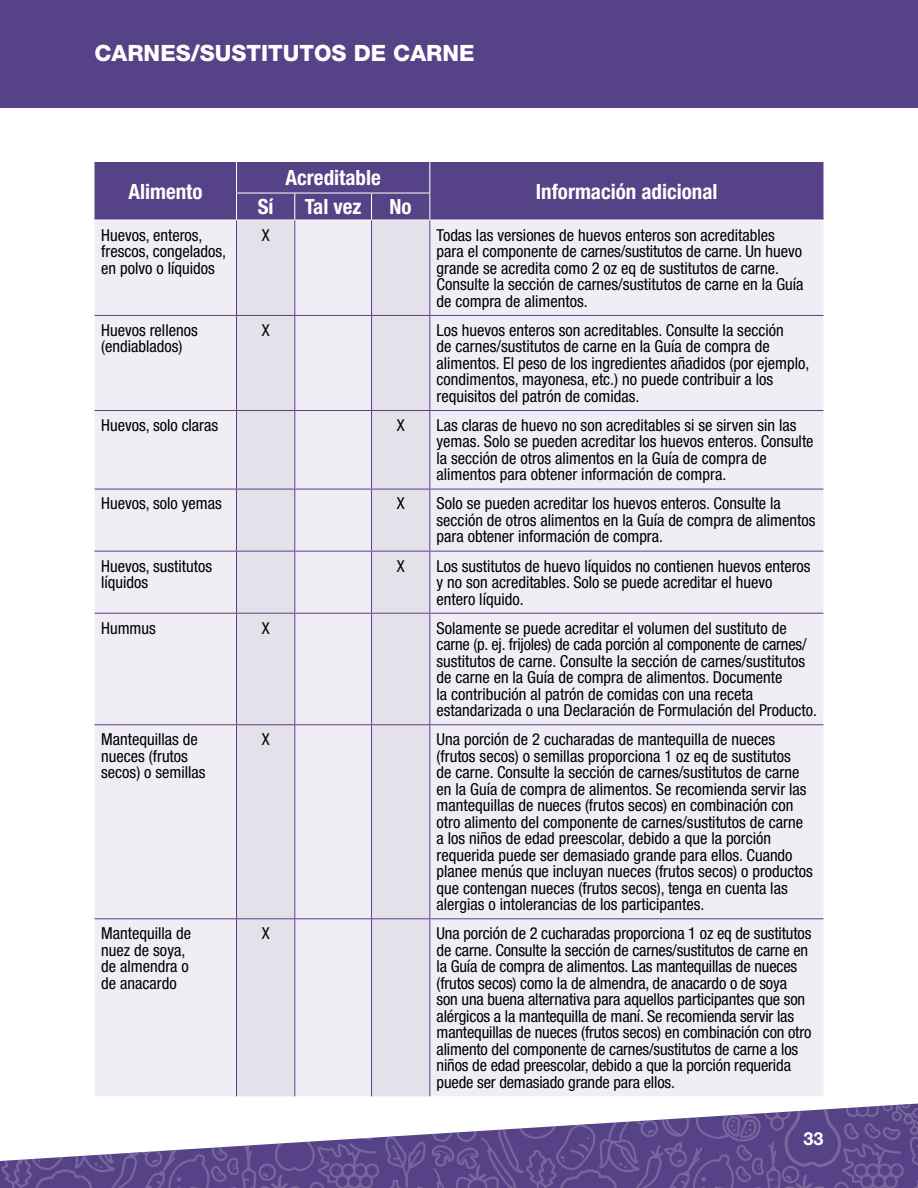
<style>
.page{position:relative;width:918px;height:1188px;background:#fff}
.page>*{position:absolute;margin:0;border:0;box-sizing:border-box;transform-origin:0 0}
.t1{font:800 22.5px "Helvetica Neue LT Pro";color:#fff}
.t2{font:700 condensed 21px "Helvetica Neue LT Pro";color:#fff}
.t3{font:700 18px "Helvetica Neue LT Pro";color:#fff}
.t4{font:condensed 16.5px/16.5px "Helvetica Neue LT Pro";color:#000}
</style>
<div class="page">
<div style="left:0;top:0;width:918px;height:108px;background:#564286"></div>
<div style="left:94px;top:221px;width:730px;height:875px;background:#f0eef4"></div>
<svg style="left:237px;top:221px;width:192px;height:875px;background:#e8e5ee"></svg>
<div style="left:94px;top:162px;width:730px;height:58px;background:#564286"></div>
<hr style="left:236px;top:220px;width:1px;height:95px;background:#564286">
<hr style="left:294px;top:220px;width:1px;height:95px;background:#564286">
<hr style="left:371px;top:220px;width:1px;height:95px;background:#564286">
<hr style="left:429px;top:220px;width:1px;height:95px;background:#564286">
<hr style="left:236px;top:316px;width:1px;height:94px;background:#564286">
<hr style="left:294px;top:316px;width:1px;height:94px;background:#564286">
<hr style="left:371px;top:316px;width:1px;height:94px;background:#564286">
<hr style="left:429px;top:316px;width:1px;height:94px;background:#564286">
<hr style="left:236px;top:411px;width:1px;height:78px;background:#564286">
<hr style="left:294px;top:411px;width:1px;height:78px;background:#564286">
<hr style="left:371px;top:411px;width:1px;height:78px;background:#564286">
<hr style="left:429px;top:411px;width:1px;height:78px;background:#564286">
<hr style="left:236px;top:489px;width:1px;height:62px;background:#564286">
<hr style="left:294px;top:489px;width:1px;height:62px;background:#564286">
<hr style="left:371px;top:489px;width:1px;height:62px;background:#564286">
<hr style="left:429px;top:489px;width:1px;height:62px;background:#564286">
<hr style="left:236px;top:552px;width:1px;height:61px;background:#564286">
<hr style="left:294px;top:552px;width:1px;height:61px;background:#564286">
<hr style="left:371px;top:552px;width:1px;height:61px;background:#564286">
<hr style="left:429px;top:552px;width:1px;height:61px;background:#564286">
<hr style="left:236px;top:614px;width:1px;height:110px;background:#564286">
<hr style="left:294px;top:614px;width:1px;height:110px;background:#564286">
<hr style="left:371px;top:614px;width:1px;height:110px;background:#564286">
<hr style="left:429px;top:614px;width:1px;height:110px;background:#564286">
<hr style="left:236px;top:725px;width:1px;height:193px;background:#564286">
<hr style="left:294px;top:725px;width:1px;height:193px;background:#564286">
<hr style="left:371px;top:725px;width:1px;height:193px;background:#564286">
<hr style="left:429px;top:725px;width:1px;height:193px;background:#564286">
<hr style="left:236px;top:919px;width:1px;height:177px;background:#564286">
<hr style="left:294px;top:919px;width:1px;height:177px;background:#564286">
<hr style="left:371px;top:919px;width:1px;height:177px;background:#564286">
<hr style="left:429px;top:919px;width:1px;height:177px;background:#564286">
<hr style="left:94px;top:410px;width:143px;height:1px;background:#564286">
<hr style="left:237px;top:410px;width:58px;height:1px;background:#564286">
<hr style="left:295px;top:410px;width:77px;height:1px;background:#564286">
<hr style="left:372px;top:410px;width:58px;height:1px;background:#564286">
<hr style="left:430px;top:410px;width:394px;height:1px;background:#564286">
<hr style="left:94px;top:489px;width:143px;height:1px;background:#564286">
<hr style="left:237px;top:489px;width:58px;height:1px;background:#564286">
<hr style="left:295px;top:489px;width:77px;height:1px;background:#564286">
<hr style="left:372px;top:489px;width:58px;height:1px;background:#564286">
<hr style="left:430px;top:489px;width:394px;height:1px;background:#564286">
<hr style="left:94px;top:551px;width:143px;height:1px;background:#564286">
<hr style="left:237px;top:551px;width:58px;height:1px;background:#564286">
<hr style="left:295px;top:551px;width:77px;height:1px;background:#564286">
<hr style="left:372px;top:551px;width:58px;height:1px;background:#564286">
<hr style="left:430px;top:551px;width:394px;height:1px;background:#564286">
<hr style="left:94px;top:613px;width:143px;height:1px;background:#564286">
<hr style="left:237px;top:613px;width:58px;height:1px;background:#564286">
<hr style="left:295px;top:613px;width:77px;height:1px;background:#564286">
<hr style="left:372px;top:613px;width:58px;height:1px;background:#564286">
<hr style="left:430px;top:613px;width:394px;height:1px;background:#564286">
<hr style="left:94px;top:724px;width:143px;height:1px;background:#564286">
<hr style="left:237px;top:724px;width:58px;height:1px;background:#564286">
<hr style="left:295px;top:724px;width:77px;height:1px;background:#564286">
<hr style="left:372px;top:724px;width:58px;height:1px;background:#564286">
<hr style="left:430px;top:724px;width:394px;height:1px;background:#564286">
<hr style="left:94px;top:918px;width:143px;height:1px;background:#564286">
<hr style="left:237px;top:918px;width:58px;height:1px;background:#564286">
<hr style="left:295px;top:918px;width:77px;height:1px;background:#564286">
<hr style="left:372px;top:918px;width:58px;height:1px;background:#564286">
<hr style="left:430px;top:918px;width:394px;height:1px;background:#564286">
<hr style="left:94px;top:315px;width:143px;height:1px;background:#564286">
<hr style="left:237px;top:315px;width:58px;height:1px;background:#564286">
<hr style="left:295px;top:315px;width:77px;height:1px;background:#564286">
<hr style="left:372px;top:315px;width:58px;height:1px;background:#564286">
<hr style="left:430px;top:315px;width:394px;height:1px;background:#564286">
<svg style="left:0;top:1103px;width:918px;height:85px"></svg>
<h1 class="t1" style="left:94px;top:40px;width:382px">CARNES/SUSTITUTOS DE CARNE</h1>
<p class="t2" style="left:128px;top:178px;width:76px">Alimento</p>
<p class="t2" style="left:286px;top:165px;width:97px">Acreditable</p>
<p class="t2" style="left:258px;top:194px;width:17px">Sí</p>
<p class="t2" style="left:305px;top:194px;width:58px">Tal vez</p>
<p class="t2" style="left:390px;top:194px;width:24px">No</p>
<p class="t2" style="left:536px;top:178px;width:183px">Información adicional</p>
<p class="t4" style="left:101px;top:227px;width:126px">Huevos, enteros, frescos, congelados, en polvo o líquidos</p>
<p class="t4" style="left:262px;top:227px;width:9px">X</p>
<p class="t4" style="left:437px;top:227px;width:369px">Todas las versiones de huevos enteros son acreditables para el componente de carnes/sustitutos de carne. Un huevo grande se acredita como 2 oz eq de sustitutos de carne.<br>Consulte la sección de carnes/sustitutos de carne en la Guía de compra de alimentos.</p>
<p class="t4" style="left:101px;top:322px;width:98px">Huevos rellenos (endiablados)</p>
<p class="t4" style="left:262px;top:322px;width:9px">X</p>
<p class="t4" style="left:437px;top:322px;width:374px">Los huevos enteros son acreditables. Consulte la sección<br>de carnes/sustitutos de carne en la Guía de compra de alimentos. El peso de los ingredientes añadidos (por ejemplo, condimentos, mayonesa, etc.) no puede contribuir a los requisitos del patrón de comidas.</p>
<p class="t4" style="left:101px;top:417px;width:118px">Huevos, solo claras</p>
<p class="t4" style="left:397px;top:417px;width:9px">X</p>
<p class="t4" style="left:437px;top:417px;width:379px">Las claras de huevo no son acreditables si se sirven sin las yemas. Solo se pueden acreditar los huevos enteros. Consulte la sección de otros alimentos en la Guía de compra de alimentos para obtener información de compra.</p>
<p class="t4" style="left:101px;top:495px;width:122px">Huevos, solo yemas</p>
<p class="t4" style="left:397px;top:495px;width:9px">X</p>
<p class="t4" style="left:437px;top:495px;width:380px">Solo se pueden acreditar los huevos enteros. Consulte la sección de otros alimentos en la Guía de compra de alimentos para obtener información de compra.</p>
<p class="t4" style="left:101px;top:557px;width:112px">Huevos, sustitutos líquidos</p>
<p class="t4" style="left:397px;top:557px;width:9px">X</p>
<p class="t4" style="left:437px;top:557px;width:376px">Los sustitutos de huevo líquidos no contienen huevos enteros y no son acreditables. Solo se puede acreditar el huevo entero líquido.</p>
<p class="t4" style="left:101px;top:619px;width:56px">Hummus</p>
<p class="t4" style="left:262px;top:619px;width:9px">X</p>
<p class="t4" style="left:437px;top:619px;width:382px">Solamente se puede acreditar el volumen del sustituto de carne (p. ej. frijoles) de cada porción al componente de carnes/ sustitutos de carne. Consulte la sección de carnes/sustitutos de carne en la Guía de compra de alimentos. Documente<br>la contribución al patrón de comidas con una receta estandarizada o una Declaración de Formulación del Producto.</p>
<p class="t4" style="left:101px;top:731px;width:106px">Mantequillas de nueces (frutos secos) o semillas</p>
<p class="t4" style="left:262px;top:731px;width:9px">X</p>
<p class="t4" style="left:437px;top:731px;width:378px">Una porción de 2 cucharadas de mantequilla de nueces (frutos secos) o semillas proporciona 1 oz eq de sustitutos<br>de carne. Consulte la sección de carnes/sustitutos de carne en la Guía de compra de alimentos. Se recomienda servir las mantequillas de nueces (frutos secos) en combinación con otro alimento del componente de carnes/sustitutos de carne a los niños de edad preescolar, debido a que la porción requerida puede ser demasiado grande para ellos. Cuando planee menús que incluyan nueces (frutos secos) o productos que contengan nueces (frutos secos), tenga en cuenta las alergias o intolerancias de los participantes.</p>
<p class="t4" style="left:101px;top:925px;width:91px">Mantequilla de nuez de soya, de almendra o de anacardo</p>
<p class="t4" style="left:262px;top:925px;width:9px">X</p>
<p class="t4" style="left:437px;top:925px;width:376px">Una porción de 2 cucharadas proporciona 1 oz eq de sustitutos de carne. Consulte la sección de carnes/sustitutos de carne en la Guía de compra de alimentos. Las mantequillas de nueces (frutos secos) como la de almendra, de anacardo o de soya son una buena alternativa para aquellos participantes que son alérgicos a la mantequilla de maní. Se recomienda servir las mantequillas de nueces (frutos secos) en combinación con otro alimento del componente de carnes/sustitutos de carne a los niños de edad preescolar, debido a que la porción requerida puede ser demasiado grande para ellos.</p>
<p class="t3" style="left:803px;top:1127px;width:22px">33</p>
</div>
